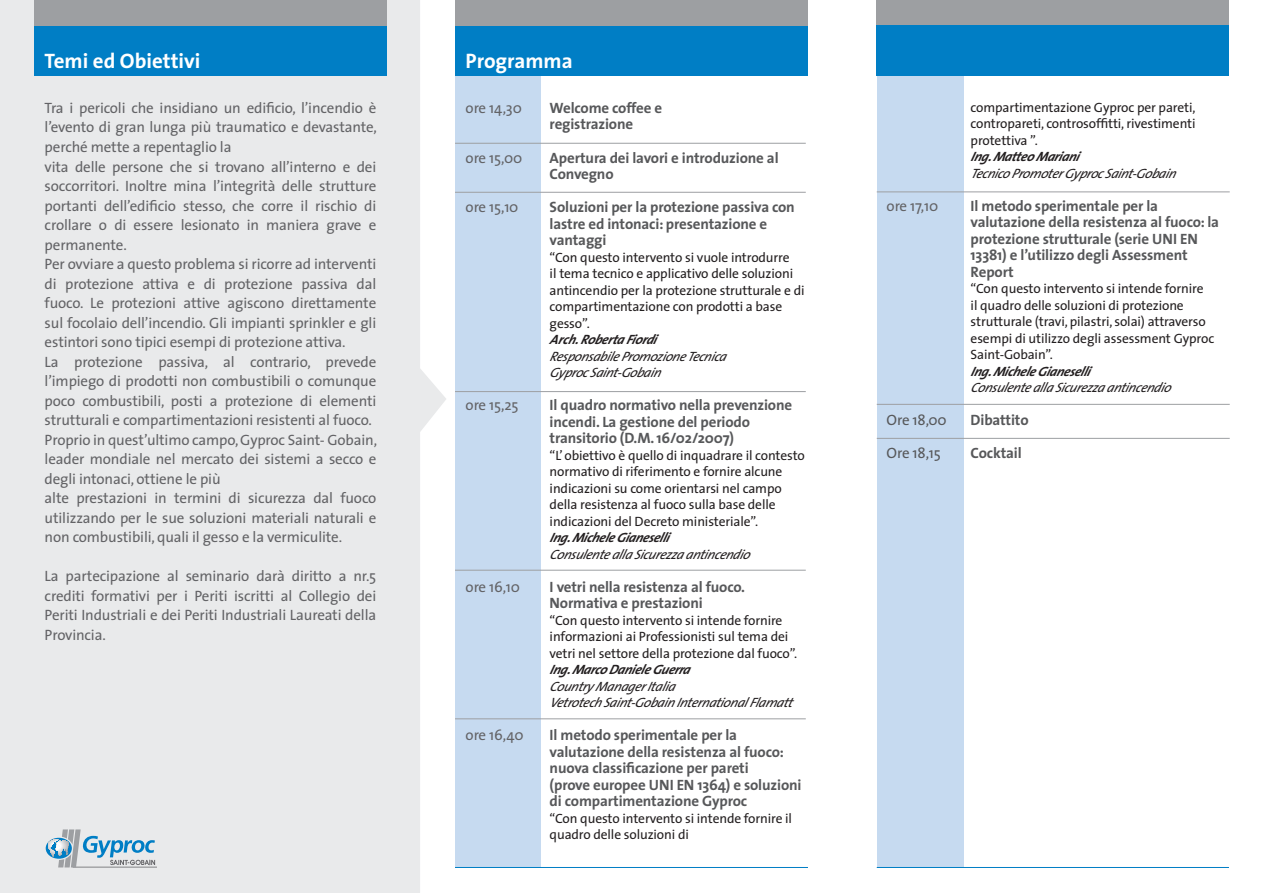
<style>
.page{position:relative;width:1263px;height:893px;background:#fff}
.page>*{position:absolute;margin:0;border:0;box-sizing:border-box;transform-origin:0 0}
.t1{font:700 21px "The Sans";color:#fff}
.t2{font:15px/19.5px "The Sans";letter-spacing:-.01em;color:#636366;text-align:justify}
.t3{font:700 15px/16.5px "The Sans";letter-spacing:-.01em;color:#57585a}
.t4{font:15px "The Sans";letter-spacing:-.01em;color:#57585a}
.t5{font:13.5px/16.5px "The Sans";letter-spacing:-.01em;color:#231f20}
.t6{font:italic 13.5px/16.5px "The Sans";color:#231f20}
.t7{font:italic 700 13.5px "The Sans";color:#231f20}
.s1{font-weight:700}
.s2{font-weight:700;font-style:italic}
.s3{font-style:italic}
</style>
<div class="page">
<div style="left:455px;top:65px;width:85px;height:802px;background:#c6daf0"></div>
<div style="left:877px;top:66px;width:86px;height:801px;background:#c6daf0"></div>
<div style="left:0;top:0;width:446px;height:893px;background:#e9eaeb"></div>
<div style="left:455px;top:0;width:353px;height:76px;background:#007ec5"></div>
<svg style="left:46px;top:838px;width:26px;height:21px"></svg>
<svg style="left:50px;top:829px;width:107px;height:38px;background:#b3cad7"></svg>
<div style="left:455px;top:0;width:353px;height:26px;background:#9d9fa2"></div>
<div style="left:34px;top:15px;width:353px;height:61px;background:#007ec5"></div>
<div style="left:877px;top:0;width:352px;height:53px;background:#9d9fa2"></div>
<div style="left:877px;top:26px;width:352px;height:50px;background:#007ec5"></div>
<div style="left:34px;top:0;width:353px;height:26px;background:#9d9fa2"></div>
<hr style="left:455px;top:143px;width:351px;height:1px;background:#9d9fa2">
<hr style="left:455px;top:192px;width:351px;height:1px;background:#9d9fa2">
<hr style="left:455px;top:391px;width:351px;height:1px;background:#9d9fa2">
<hr style="left:877px;top:404px;width:353px;height:1px;background:#9d9fa2">
<hr style="left:877px;top:438px;width:353px;height:1px;background:#9d9fa2">
<hr style="left:877px;top:192px;width:353px;height:1px;background:#9d9fa2">
<hr style="left:455px;top:570px;width:351px;height:1px;background:#9d9fa2">
<hr style="left:455px;top:718px;width:351px;height:1px;background:#9d9fa2">
<hr style="left:455px;top:867px;width:353px;height:1px;background:#007ec5">
<hr style="left:877px;top:867px;width:352px;height:1px;background:#007ec5">
<p class="t1" style="left:45px;top:43px;width:157px">Temi ed Obiettivi</p>
<p class="t1" style="left:466px;top:43px;width:109px">Programma</p>
<p class="t2" style="left:45px;top:98px;width:334px">Tra i pericoli che insidiano un edificio, l’incendio è l’evento di gran lunga più traumatico e devastante, perché mette a repentaglio la</p>
<p class="t2" style="left:45px;top:156px;width:333px">vita delle persone che si trovano all’interno e dei soccorritori. Inoltre mina l’integrità delle strutture portanti dell’edificio stesso, che corre il rischio di crollare o di essere lesionato in maniera grave e permanente.</p>
<p class="t2" style="left:45px;top:254px;width:333px">Per ovviare a questo problema si ricorre ad interventi di protezione attiva e di protezione passiva dal fuoco. Le protezioni attive agiscono direttamente sul focolaio dell’incendio. Gli impianti sprinkler e gli estintori sono tipici esempi di protezione attiva.</p>
<p class="t2" style="left:45px;top:351px;width:333px">La protezione passiva, al contrario, prevede l’impiego di prodotti non combustibili o comunque poco combustibili, posti a protezione di elementi strutturali e compartimentazioni resistenti al fuoco.</p>
<p class="t2" style="left:45px;top:429px;width:334px">Proprio in quest’ultimo campo, Gyproc Saint- Gobain, leader mondiale nel mercato dei sistemi a secco e degli intonaci, ottiene le più</p>
<p class="t2" style="left:45px;top:488px;width:333px">alte prestazioni in termini di sicurezza dal fuoco utilizzando per le sue soluzioni materiali naturali e non combustibili, quali il gesso e la vermiculite.</p>
<p class="t2" style="left:45px;top:566px;width:333px">La partecipazione al seminario darà diritto a nr.5 crediti formativi per i Periti iscritti al Collegio dei Periti Industriali e dei Periti Industriali Laureati della Provincia.</p>
<p class="t2" style="left:466px;top:98px;width:58px">ore 14,30</p>
<p class="t3" style="left:550px;top:99px;width:114px">Welcome coffee e registrazione</p>
<p class="t2" style="left:466px;top:147px;width:58px">ore 15,00</p>
<p class="t3" style="left:550px;top:149px;width:231px">Apertura dei lavori e introduzione al<br>Convegno</p>
<p class="t2" style="left:466px;top:197px;width:54px">ore 15,10</p>
<p class="t3" style="left:550px;top:198px;width:247px">Soluzioni per la protezione passiva con lastre ed intonaci: presentazione e vantaggi</p>
<p class="t5" style="left:550px;top:248px;width:256px">“Con questo intervento si vuole introdurre<br>il tema tecnico e applicativo delle soluzioni antincendio per la protezione strutturale e di compartimentazione con prodotti a base gesso”.</p>
<p class="t7" style="left:550px;top:328px;width:114px">Arch.RobertaFiordi</p>
<p class="t6" style="left:550px;top:347px;width:184px">Responsabile PromozioneTecnica<br>Gyproc Saint-Gobain</p>
<p class="t2" style="left:466px;top:395px;width:54px">ore 15,25</p>
<p class="t3" style="left:550px;top:396px;width:244px">Il quadro normativo nella prevenzione incendi. La gestione del periodo transitorio (D.M. 16/02/2007)</p>
<p class="t5" style="left:550px;top:446px;width:257px">“L’ obiettivo è quello di inquadrare il contesto normativo di riferimento e fornire alcune indicazioni su come orientarsi nel campo della resistenza al fuoco sulla base delle indicazioni del Decreto ministeriale”.</p>
<p class="t6" style="left:550px;top:529px;width:207px"><span class="s1">Ing.MicheleGianeselli<br></span>Consulente alla Sicurezza antincendio</p>
<p class="t2" style="left:466px;top:576px;width:56px">ore 16,10</p>
<p class="t3" style="left:550px;top:578px;width:197px">I vetri nella resistenza al fuoco.<br>Normativa e prestazioni</p>
<p class="t5" style="left:550px;top:611px;width:249px">“Con questo intervento si intende fornire informazioni ai Professionisti sul tema dei vetri nel settore della protezione dal fuoco”.<br><span class="s2">Ing.MarcoDanieleGuerra</span></p>
<p class="t6" style="left:550px;top:677px;width:133px">Country Manager Italia</p>
<p class="t6" style="left:550px;top:694px;width:250px">Vetrotech Saint-Gobain International Flamatt</p>
<p class="t2" style="left:466px;top:725px;width:60px">ore 16,40</p>
<p class="t3" style="left:550px;top:726px;width:253px">Il metodo sperimentale per la valutazione della resistenza al fuoco: nuova classificazione per pareti<br>(prove europee UNI EN 1364) e soluzioni di compartimentazione Gyproc</p>
<p class="t5" style="left:550px;top:809px;width:244px">“Con questo intervento si intende fornire il quadro delle soluzioni di</p>
<p class="t5" style="left:971px;top:99px;width:226px;text-align:justify">compartimentazione Gyproc per pareti, contropareti, controsoffitti, rivestimenti protettiva ”.</p>
<p class="t6" style="left:971px;top:148px;width:212px"><span class="s1">Ing.MatteoMariani<br></span>Tecnico Promoter Gyproc Saint-Gobain</p>
<p class="t2" style="left:887px;top:196px;width:53px">ore 17,10</p>
<p class="t3" style="left:971px;top:197px;width:250px">Il metodo sperimentale per la valutazione della resistenza al fuoco: la protezione strutturale (serie UNI EN<br>13381) e l’utilizzo degli Assessment<br>Report</p>
<p class="t5" style="left:971px;top:280px;width:245px">“Con questo intervento si intende fornire<br>il quadro delle soluzioni di protezione strutturale (travi, pilastri, solai) attraverso esempi di utilizzo degli assessment Gyproc Saint-Gobain”.<br><span class="s2">Ing.MicheleGianeselli<br></span><span class="s3">Consulente alla Sicurezza antincendio</span></p>
<p class="t4" style="left:887px;top:408px;width:62px">Ore 18,00</p>
<p class="t3" style="left:971px;top:412px;width:59px">Dibattito</p>
<p class="t4" style="left:887px;top:441px;width:56px">Ore 18,15</p>
<p class="t3" style="left:971px;top:445px;width:53px">Cocktail</p>
</div>
